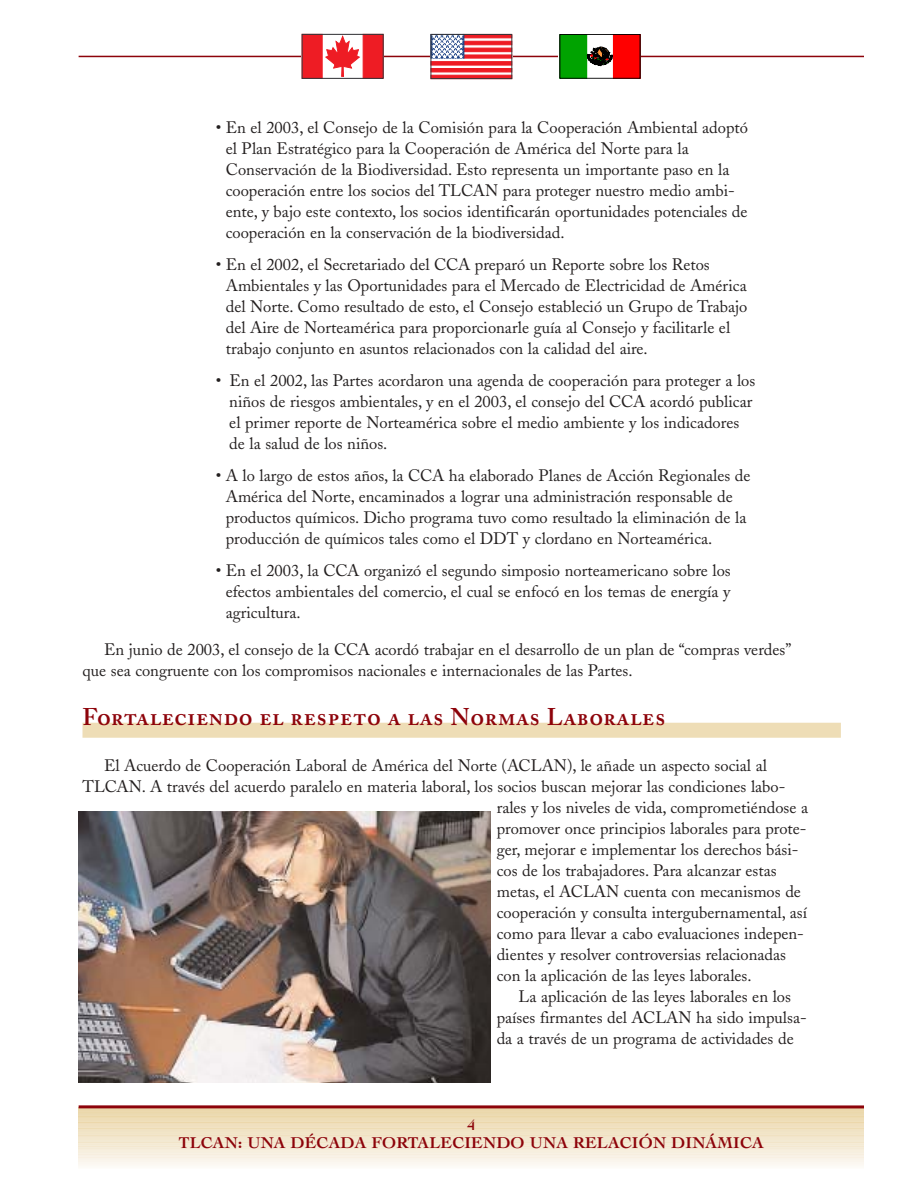
<style>
.page{position:relative;width:918px;height:1188px;background:#fff}
.page>*{position:absolute;margin:0;border:0;box-sizing:border-box;transform-origin:0 0}
.t1{font:24px "Adobe Caslon Semibold SC";letter-spacing:.025em;color:#8d030a}
.t2{font:16.5px/21px "Adobe Caslon";color:#231f1f}
.t3{font:700 16.5px "Cochin";letter-spacing:.01em;color:#8d030a}
.t4{font:700 15px "Cochin";color:#8d030a}
</style>
<div class="page">
<div style="left:82px;top:723px;width:759px;height:15px;background:#eeddb6"></div>
<hr style="left:79px;top:1108px;width:785px;height:2px;background:#e7cf96">
<hr style="left:79px;top:1110px;width:785px;height:2px;background:#e8d09a">
<hr style="left:79px;top:1112px;width:785px;height:3px;background:#e8d19c">
<hr style="left:79px;top:1115px;width:785px;height:3px;background:#e9d3a0">
<hr style="left:79px;top:1118px;width:785px;height:3px;background:#ebd6a6">
<hr style="left:79px;top:1121px;width:785px;height:3px;background:#ecd7aa">
<hr style="left:79px;top:1124px;width:785px;height:3px;background:#edd8af">
<hr style="left:79px;top:1127px;width:785px;height:2px;background:#eedcb4">
<hr style="left:79px;top:1129px;width:785px;height:2px;background:#eeddb6">
<hr style="left:79px;top:1131px;width:785px;height:3px;background:#efdfba">
<hr style="left:79px;top:1134px;width:785px;height:3px;background:#f0e0be">
<hr style="left:79px;top:1137px;width:785px;height:3px;background:#f0e2c3">
<hr style="left:79px;top:1140px;width:785px;height:3px;background:#f2e5c8">
<hr style="left:79px;top:1143px;width:785px;height:2px;background:#f3e7cc">
<hr style="left:79px;top:1145px;width:785px;height:2px;background:#f4e8d0">
<hr style="left:79px;top:1147px;width:785px;height:3px;background:#f4ead3">
<hr style="left:79px;top:1150px;width:785px;height:3px;background:#f6ecd7">
<hr style="left:79px;top:1152px;width:785px;height:2px;background:#f6eedb">
<hr style="left:79px;top:1154px;width:785px;height:3px;background:#f7efe0">
<hr style="left:79px;top:1157px;width:785px;height:3px;background:#f9f2e5">
<hr style="left:79px;top:1160px;width:785px;height:3px;background:#faf4eb">
<hr style="left:79px;top:1163px;width:785px;height:3px;background:#fcf8f0">
<hr style="left:79px;top:1165px;width:785px;height:2px;background:#fcfaf4">
<hr style="left:79px;top:1167px;width:785px;height:2px;background:#fdfbf8">
<hr style="left:79px;top:1168px;width:785px;height:1px;background:#fffffd">
<hr style="left:79px;top:1105px;width:785px;height:3px;background:#8d030a">
<hr style="left:79px;top:56px;width:785px;height:1px;background:#8d030a">
<svg style="left:302px;top:34px;width:82px;height:45px"></svg>
<svg style="left:322px;top:36px;width:41px;height:40px"></svg>
<div style="left:363px;top:34px;width:20px;height:44px;background:#ee1c24"></div>
<div style="left:302px;top:34px;width:20px;height:44px;background:#ee1c24"></div>
<svg style="left:326px;top:36px;width:33px;height:40px"></svg>
<div style="left:302px;top:34px;width:81px;height:44px;border:1px solid #353539"></div>
<svg style="left:433px;top:38px;width:77px;height:37px"></svg>
<div style="left:464px;top:34px;width:48px;height:4px;background:#ee272f;border:1px solid #ee1c24"></div>
<div style="left:464px;top:41px;width:48px;height:4px;background:#ee2830;border:1px solid #ee1c24"></div>
<hr style="left:464px;top:48px;width:48px;height:4px;background:#ee252c">
<hr style="left:464px;top:55px;width:48px;height:3px;background:#ee1c24">
<hr style="left:431px;top:62px;width:81px;height:3px;background:#ee1c24">
<hr style="left:431px;top:69px;width:81px;height:3px;background:#ee1c24">
<div style="left:431px;top:75px;width:81px;height:4px;background:#ee1c24;border:1px solid #ee1c24"></div>
<svg style="left:462px;top:36px;width:2px;height:22px"></svg>
<svg style="left:433px;top:36px;width:29px;height:22px"></svg>
<div style="left:431px;top:34px;width:81px;height:45px;border:1px solid #353539"></div>
<svg style="left:559px;top:34px;width:82px;height:45px"></svg>
<svg style="left:560px;top:35px;width:80px;height:43px"></svg>
<img style="left:79px;top:811px;width:412px;height:272px">
<p class="t2" style="left:226px;top:119px;width:524px;text-indent:-10px">• En el 2003, el Consejo de la Comisión para la Cooperación Ambiental adoptó el Plan Estratégico para la Cooperación de América del Norte para la Conservación de la Biodiversidad. Esto representa un importante paso en la cooperación entre los socios del TLCAN para proteger nuestro medio ambi&shy;ente, y bajo este contexto, los socios identificarán oportunidades potenciales de cooperación en la conservación de la biodiversidad.</p>
<p class="t2" style="left:226px;top:256px;width:523px;text-indent:-10px">• En el 2002, el Secretariado del CCA preparó un Reporte sobre los Retos Ambientales y las Oportunidades para el Mercado de Electricidad de América del Norte. Como resultado de esto, el Consejo estableció un Grupo de Trabajo del Aire de Norteamérica para proporcionarle guía al Consejo y facilitarle el trabajo conjunto en asuntos relacionados con la calidad del aire.</p>
<p class="t2" style="left:229px;top:372px;width:528px;text-indent:-14px">• En el 2002, las Partes acordaron una agenda de cooperación para proteger a los niños de riesgos ambientales, y en el 2003, el consejo del CCA acordó publicar el primer reporte de Norteamérica sobre el medio ambiente y los indicadores de la salud de los niños.</p>
<p class="t2" style="left:226px;top:467px;width:526px;text-indent:-10px">• A lo largo de estos años, la CCA ha elaborado Planes de Acción Regionales de América del Norte, encaminados a lograr una administración responsable de productos químicos. Dicho programa tuvo como resultado la eliminación de la producción de químicos tales como el DDT y clordano en Norteamérica.</p>
<p class="t2" style="left:226px;top:561px;width:507px;text-align:justify;text-indent:-10px">• En el 2003, la CCA organizó el segundo simposio norteamericano sobre los efectos ambientales del comercio, el cual se enfocó en los temas de energía y agricultura.</p>
<p class="t2" style="left:82px;top:641px;width:710px;text-indent:22px">En junio de 2003, el consejo de la CCA acordó trabajar en el desarrollo de un plan de “compras verdes” que sea congruente con los compromisos nacionales e internacionales de las Partes.</p>
<h1 class="t1" style="left:82px;top:708px;width:585px">Fortaleciendo el respeto a las Normas Laborales</h1>
<p class="t2" style="left:104px;top:757px;width:664px">El Acuerdo de Cooperación Laboral de América del Norte (ACLAN), le añade un aspecto social al</p>
<p class="t2" style="left:82px;top:778px;width:704px">TLCAN. A través del acuerdo paralelo en materia laboral, los socios buscan mejorar las condiciones labo-</p>
<p class="t2" style="left:497px;top:799px;width:313px">rales y los niveles de vida, comprometiéndose a</p>
<p class="t2" style="left:497px;top:820px;width:311px">promover once principios laborales para prote-</p>
<p class="t2" style="left:497px;top:841px;width:303px">ger, mejorar e implementar los derechos bási-</p>
<p class="t2" style="left:497px;top:862px;width:281px">cos de los trabajadores. Para alcanzar estas</p>
<p class="t2" style="left:497px;top:883px;width:306px">metas, el ACLAN cuenta con mecanismos de</p>
<p class="t2" style="left:497px;top:904px;width:312px">cooperación y consulta intergubernamental, así</p>
<p class="t2" style="left:497px;top:925px;width:309px">como para llevar a cabo evaluaciones indepen-</p>
<p class="t2" style="left:497px;top:946px;width:291px">dientes y resolver controversias relacionadas</p>
<p class="t2" style="left:497px;top:967px;width:256px">con la aplicación de las leyes laborales.</p>
<p class="t2" style="left:518px;top:988px;width:274px">La aplicación de las leyes laborales en los</p>
<p class="t2" style="left:497px;top:1009px;width:312px">países firmantes del ACLAN ha sido impulsa-</p>
<p class="t2" style="left:497px;top:1030px;width:299px">da a través de un programa de actividades de</p>
<p class="t4" style="left:467px;top:1119px;width:9px">4</p>
<p class="t3" style="left:179px;top:1136px;width:586px">TLCAN: UNA DÉCADA FORTALECIENDO UNA RELACIÓN DINÁMICA</p>
</div>
